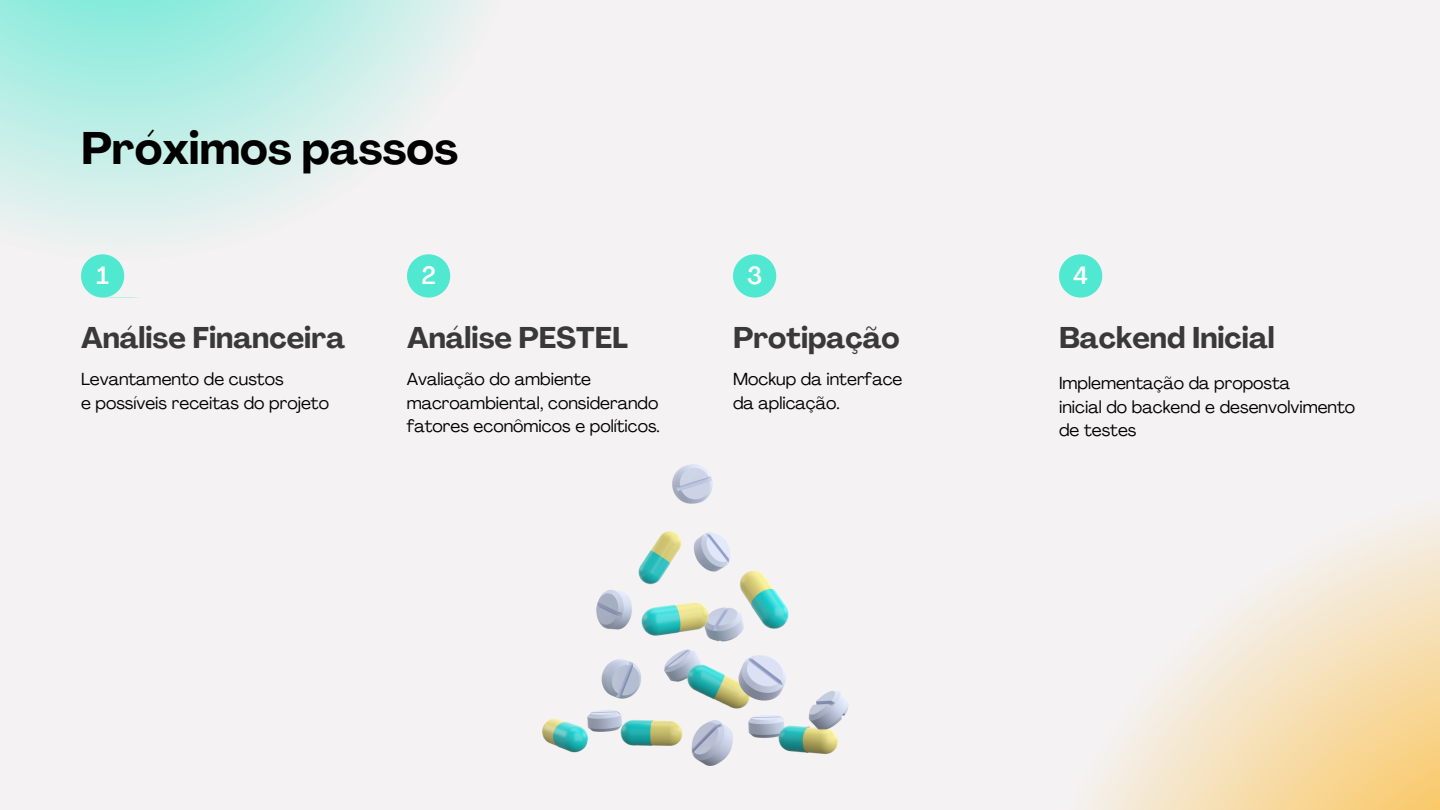
<style>
.page{position:relative;width:1440px;height:810px;background:#f4f2f2}
.page>*{position:absolute;margin:0;border:0;box-sizing:border-box;transform-origin:0 0}
.t1{font:700 45px "Agrandir";color:#000}
.t2{font:700 29.6px "Agrandir";color:#393939}
.t3{font:500 24.6px "Agrandir";color:#fff}
.t4{font:17.2px/23.5px "Agrandir";color:#000}
</style>
<div class="page">
<svg style="left:0;top:0;width:478px;height:298px"></svg>
<svg style="left:1091px;top:517px;width:349px;height:293px"></svg>
<div style="left:81px;top:254px;width:43px;height:44px;background:#50e8d1;border-radius:50%"></div>
<div style="left:407px;top:254px;width:43px;height:44px;background:#50e8d1;border-radius:50%"></div>
<div style="left:733px;top:254px;width:43px;height:44px;background:#50e8d1;border-radius:50%"></div>
<div style="left:1059px;top:254px;width:43px;height:44px;background:#50e8d1;border-radius:50%"></div>
<img style="left:542px;top:464px;width:306px;height:301px">
<p class="t1" style="left:81px;top:130px;width:379px">Próximos passos</p>
<p class="t3" style="left:96px;top:265px;width:14px">1</p>
<p class="t3" style="left:421px;top:265px;width:16px">2</p>
<h2 class="t3" style="left:747px;top:265px;width:17px">3</h2>
<h2 class="t3" style="left:1073px;top:265px;width:16px">4</h2>
<h1 class="t2" style="left:81px;top:326px;width:266px">Análise Financeira</h1>
<p class="t4" style="left:81px;top:369px;width:204px">Levantamento de custos</p>
<p class="t4" style="left:81px;top:393px;width:250px">e possíveis receitas do projeto</p>
<p class="t2" style="left:407px;top:326px;width:222px">Análise PESTEL</p>
<p class="t4" style="left:407px;top:369px;width:253px">Avaliação do ambiente macroambiental, considerando</p>
<p class="t4" style="left:407px;top:416px;width:255px">fatores econômicos e políticos.</p>
<h2 class="t2" style="left:733px;top:326px;width:168px">Protipação</h2>
<h2 class="t4" style="left:733px;top:369px;width:171px">Mockup da interface</h2>
<p class="t4" style="left:733px;top:393px;width:108px">da aplicação.</p>
<p class="t2" style="left:1059px;top:326px;width:217px">Backend Inicial</p>
<p class="t4" style="left:1059px;top:373px;width:233px">Implementação da proposta</p>
<p class="t4" style="left:1059px;top:397px;width:298px">inicial do backend e desenvolvimento</p>
<p class="t4" style="left:1059px;top:420px;width:79px">de testes</p>
</div>
